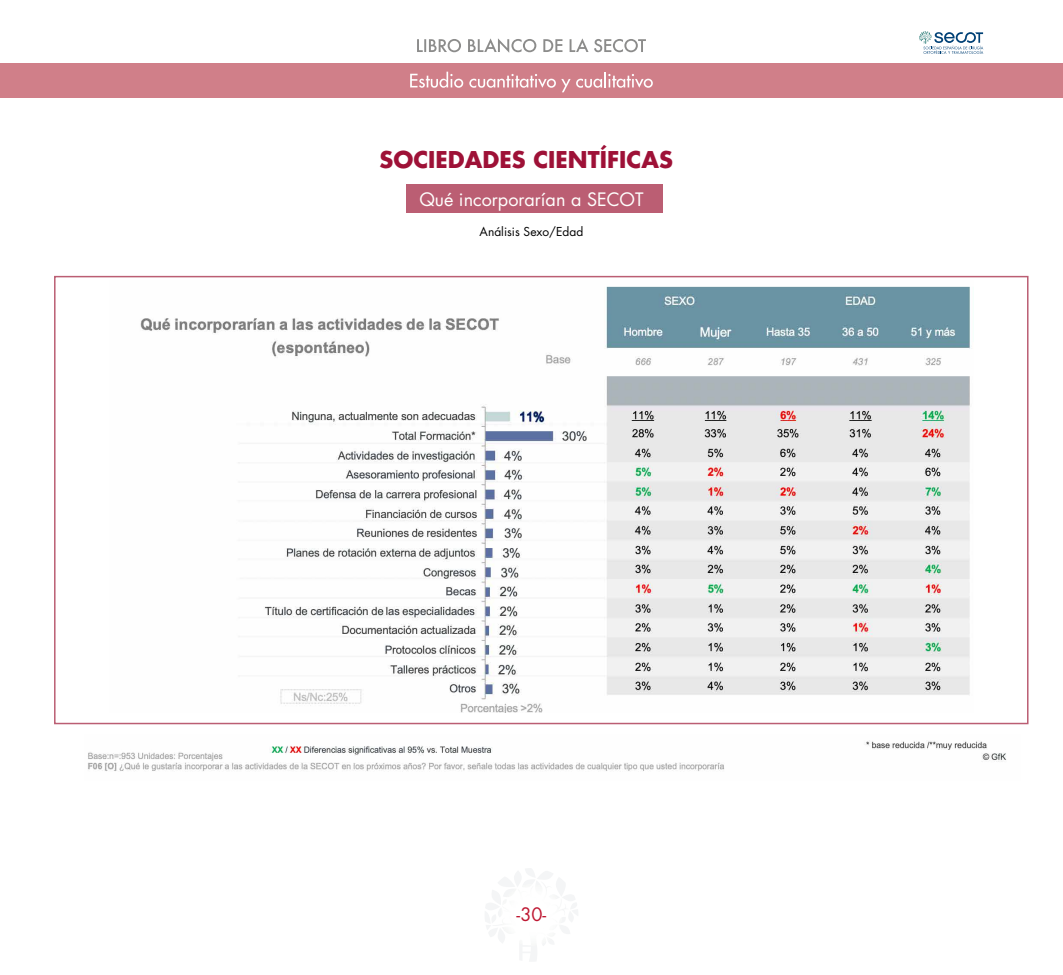
<style>
.page{position:relative;width:1063px;height:975px;background:#fff}
.page>*{position:absolute;margin:0;border:0;box-sizing:border-box;transform-origin:0 0}
.t1{font:700 22.5px "Futura Std";color:#9e1137}
.t2{font:18px "Futura Std";color:#fffffd}
.t3{font:18px "Futura Std";color:#be1732}
.t4{font:12px "Futura Std";color:#000}
</style>
<div class="page">
<svg style="left:485px;top:868px;width:93px;height:93px"></svg>
<img style="left:501px;top:884px;width:45px;height:61px">
<svg style="left:919px;top:31px;width:63px;height:23px"></svg>
<svg style="left:417px;top:38px;width:228px;height:15px"></svg>
<div style="left:0;top:63px;width:1062px;height:35px;background:#d07f89"></div>
<svg style="left:410px;top:72px;width:53px;height:16px"></svg>
<svg style="left:469px;top:74px;width:86px;height:14px"></svg>
<svg style="left:561px;top:79px;width:9px;height:13px"></svg>
<svg style="left:576px;top:72px;width:76px;height:16px"></svg>
<img style="left:88px;top:740px;width:918px;height:31px">
<img style="left:140px;top:286px;width:831px;height:427px">
<div style="left:406px;top:184px;width:256px;height:29px;background:#bb5e73"></div>
<p class="t1" style="left:379px;top:145px;width:295px">SOCIEDADES CIENTÍFICAS</p>
<p class="t2" style="left:419px;top:188px;width:226px">Qué incorporarían a SECOT</p>
<p class="t4" style="left:479px;top:224px;width:105px">Análisis Sexo/Edad</p>
<p class="t3" style="left:516px;top:903px;width:31px">-30-</p>
</div>
